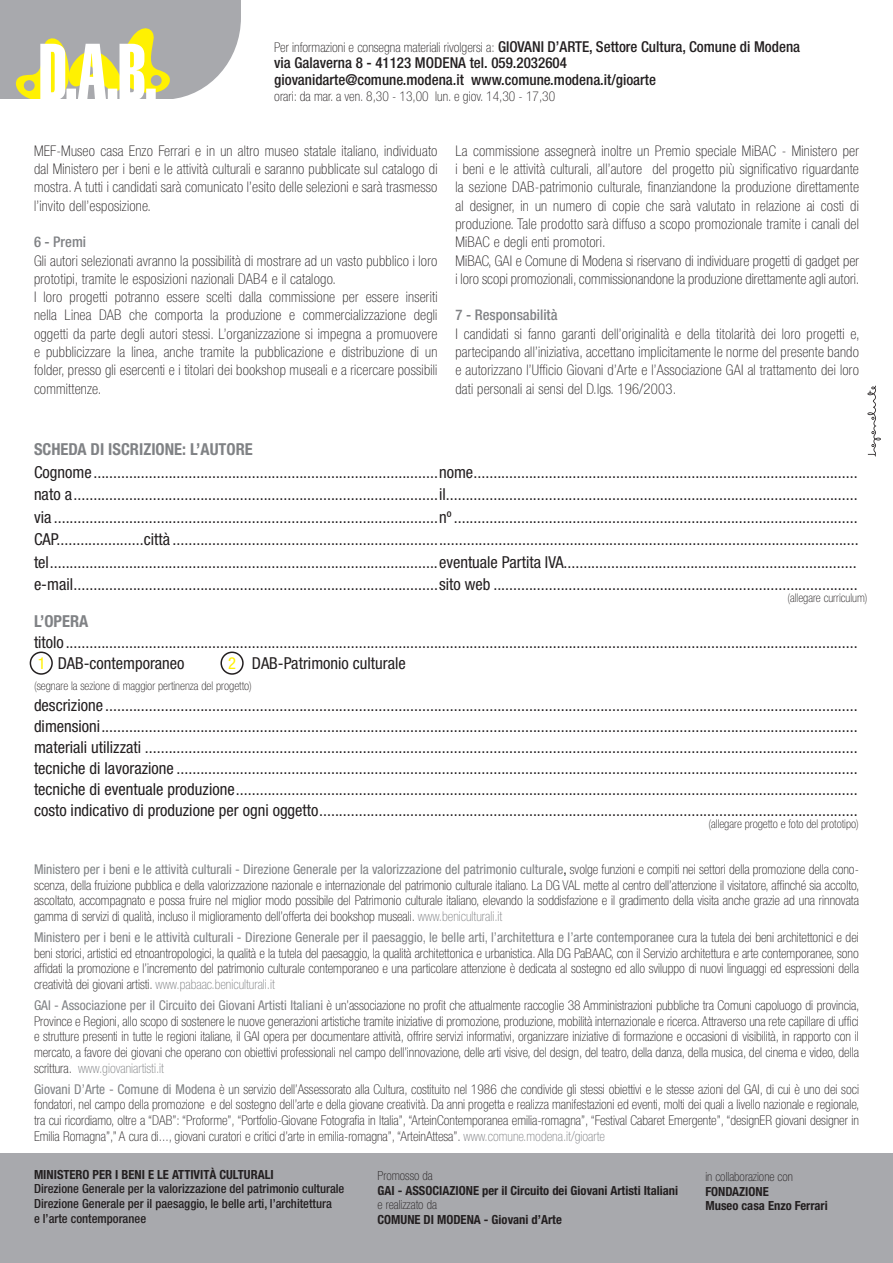
<style>
.page{position:relative;width:893px;height:1263px;background:#fff}
.page>*{position:absolute;margin:0;border:0;box-sizing:border-box;transform-origin:0 0}
.t1{font:condensed 16.5px/21px "Helvetica Neue";color:#231f20}
.t2{font:700 condensed 16.5px "Helvetica Neue";color:#808285}
.t3{font:500 condensed 15px/16.5px "Helvetica Neue";color:#231f20}
.t4{font:100 condensed 14.7px/18.3px "Helvetica Neue";letter-spacing:.015em;color:#231f20;text-align:justify}
.t5{font:500 condensed 14.7px "Helvetica Neue";color:#808285}
.t6{font:100 condensed 13.5px/15.6px "Helvetica Neue";color:#231f20;text-align:justify}
.t7{font:700 condensed 12.6px/14.7px "Helvetica Neue";color:#231f20}
.t8{font:500 condensed 12.6px/14.7px "Helvetica Neue";color:#231f20}
.t9{font:100 condensed 12.6px "Helvetica Neue";color:#231f20}
.t10{font:100 condensed 12px "Helvetica Neue";color:#231f20}
.s1{font-weight:500;font-size:15px}
.s2{color:#fff101}
.s3{font-weight:400;color:#808285}
.s4{font-weight:400}
.s5{color:#808285}
</style>
<div class="page">
<svg style="left:867px;top:386px;width:14px;height:70px"></svg>
<svg style="left:0;top:0;width:241px;height:99px"></svg>
<div style="left:30px;top:651px;width:23px;height:24px;border:2px solid #231f20;border-radius:50%"></div>
<div style="left:220px;top:651px;width:24px;height:24px;border:2px solid #231f20;border-radius:50%"></div>
<div style="left:0;top:1153px;width:893px;height:110px;background:#a8a9ad"></div>
<p class="t6" style="left:274px;top:39px;width:527px">Per informazioni e consegna materiali rivolgersi a: <span class="s1">GIOVANI D’ARTE, Settore Cultura, Comune di Modena</span></p>
<p class="t3" style="left:274px;top:55px;width:383px">via Galaverna 8 - 41123 MODENA tel. 059.2032604 giovanidarte@comune.modena.it www.comune.modena.it/gioarte</p>
<p class="t6" style="left:274px;top:89px;width:282px">orari: da mar. a ven. 8,30 - 13,00 lun. e giov. 14,30 - 17,30</p>
<p class="t4" style="left:34px;top:141px;width:405px">MEF-Museo casa Enzo Ferrari e in un altro museo statale italiano, individuato dal Ministero per i beni e le attività culturali e saranno pubblicate sul catalogo di mostra. A tutti i candidati sarà comunicato l’esito delle selezioni e sarà trasmesso l’invito dell’esposizione.</p>
<p class="t5" style="left:34px;top:233px;width:54px">6 - Premi</p>
<p class="t4" style="left:34px;top:251px;width:405px;text-align:left">Gli autori selezionati avranno la possibilità di mostrare ad un vasto pubblico i loro prototipi, tramite le esposizioni nazionali DAB4 e il catalogo.<br>I loro progetti potranno essere scelti dalla commissione per essere inseriti nella Linea DAB che comporta la produzione e commercializzazione degli oggetti da parte degli autori stessi. L’organizzazione si impegna a promuovere e pubblicizzare la linea, anche tramite la pubblicazione e distribuzione di un folder, presso gli esercenti e i titolari dei bookshop museali e a ricercare possibili committenze.</p>
<p class="t4" style="left:455px;top:141px;width:405px;text-align:left">La commissione assegnerà inoltre un Premio speciale MiBAC - Ministero per i beni e le attività culturali, all’autore del progetto più significativo riguardante la sezione DAB-patrimonio culturale, finanziandone la produzione direttamente al designer, in un numero di copie che sarà valutato in relazione ai costi di produzione. Tale prodotto sarà diffuso a scopo promozionale tramite i canali del MiBAC e degli enti promotori.<br>MiBAC, GAI e Comune di Modena si riservano di individuare progetti di gadget per i loro scopi promozionali, commissionandone la produzione direttamente agli autori.</p>
<p class="t5" style="left:455px;top:306px;width:104px">7 - Responsabilità</p>
<p class="t4" style="left:455px;top:324px;width:406px">I candidati si fanno garanti dell’originalità e della titolarità dei loro progetti e, partecipando all’iniziativa, accettano implicitamente le norme del presente bando e autorizzano l’Ufficio Giovani d’Arte e l’Associazione GAI al trattamento dei loro dati personali ai sensi del D.lgs. 196/2003.</p>
<p class="t2" style="left:34px;top:439px;width:220px">SCHEDA DI ISCRIZIONE: L’AUTORE</p>
<p class="t1" style="left:34px;top:461px;width:826px;line-height:22.5px">Cognome.......................................................................................nome................................................................................................. nato a............................................................................................il........................................................................................................ via .................................................................................................nº......................................................................................................<br>CAP......................città ............................................................................................................................................................................. tel..................................................................................................eventuale Partita IVA.......................................................................... e-mail............................................................................................sito web ............................................................................................</p>
<p class="t10" style="left:787px;top:591px;width:81px">(allegare curriculum)</p>
<p class="t2" style="left:34px;top:611px;width:56px">L’OPERA</p>
<p class="t1" style="left:34px;top:632px;width:825px">titolo........................................................................................................................................................................................................<br><span class="s2">1</span> DAB-contemporaneo</p>
<p class="t1" style="left:228px;top:653px;width:179px"><span class="s2">2</span> DAB-Patrimonio culturale</p>
<p class="t10" style="left:34px;top:679px;width:219px">(segnare la sezione di maggior pertinenza del progetto)</p>
<p class="t1" style="left:34px;top:695px;width:825px;text-align:justify">descrizione .............................................................................................................................................................................................. dimensioni............................................................................................................................................................................................... materiali utilizzati .................................................................................................................................................................................... tecniche di lavorazione ............................................................................................................................................................................ tecniche di eventuale produzione............................................................................................................................................................. costo indicativo di produzione per ogni oggetto........................................................................................................................................</p>
<p class="t10" style="left:708px;top:817px;width:152px">(allegare progetto e foto del prototipo)</p>
<p class="t6" style="left:34px;top:861px;width:827px"><span class="s3">Ministero per i beni e le attività culturali - Direzione Generale per la valorizzazione del patrimonio culturale</span><span class="s4">,</span> svolge funzioni e compiti nei settori della promozione della cono&shy;scenza, della fruizione pubblica e della valorizzazione nazionale e internazionale del patrimonio culturale italiano. La DG VAL mette al centro dell’attenzione il visitatore, affinché sia accolto, ascoltato, accompagnato e possa fruire nel miglior modo possibile del Patrimonio culturale italiano, elevando la soddisfazione e il gradimento della visita anche grazie ad una rinnovata gamma di servizi di qualità, incluso il miglioramento dell’offerta dei bookshop museali. <span class="s5">www.beniculturali.it</span></p>
<p class="t6" style="left:34px;top:930px;width:826px"><span class="s3">Ministero per i beni e le attività culturali - Direzione Generale per il paesaggio, le belle arti, l’architettura e l’arte contemporanee</span> cura la tutela dei beni architettonici e dei beni storici, artistici ed etnoantropologici, la qualità e la tutela del paesaggio, la qualità architettonica e urbanistica. Alla DG PaBAAC, con il Servizio architettura e arte contemporanee, sono affidati la promozione e l’incremento del patrimonio culturale contemporaneo e una particolare attenzione è dedicata al sostegno ed allo sviluppo di nuovi linguaggi ed espressioni della creatività dei giovani artisti. <span class="s5">www.pabaac.beniculturali.it</span></p>
<p class="t6" style="left:34px;top:998px;width:827px"><span class="s3">GAI - Associazione per il Circuito dei Giovani Artisti Italiani</span> è un’associazione no profit che attualmente raccoglie 38 Amministrazioni pubbliche tra Comuni capoluogo di provincia, Province e Regioni, allo scopo di sostenere le nuove generazioni artistiche tramite iniziative di promozione, produzione, mobilità internazionale e ricerca. Attraverso una rete capillare di uffici e strutture presenti in tutte le regioni italiane, il GAI opera per documentare attività, offrire servizi informativi, organizzare iniziative di formazione e occasioni di visibilità, in rapporto con il mercato, a favore dei giovani che operano con obiettivi professionali nel campo dell’innovazione, delle arti visive, del design, del teatro, della danza, della musica, del cinema e video, della scrittura. <span class="s5">www.giovaniartisti.it</span></p>
<p class="t6" style="left:34px;top:1081px;width:827px"><span class="s3">Giovani D’Arte - Comune di Modena</span> è un servizio dell’Assessorato alla Cultura, costituito nel 1986 che condivide gli stessi obiettivi e le stesse azioni del GAI, di cui è uno dei soci fondatori, nel campo della promozione e del sostegno dell’arte e della giovane creatività. Da anni progetta e realizza manifestazioni ed eventi, molti dei quali a livello nazionale e regionale, tra cui ricordiamo, oltre a “DAB”: “Proforme”, “Portfolio-Giovane Fotografia in Italia”, “ArteinContemporanea emilia-romagna”, “Festival Cabaret Emergente”, “designER giovani designer in Emilia Romagna”,” A cura di..., giovani curatori e critici d’arte in emilia-romagna”, “ArteinAttesa”. <span class="s5">www.comune.modena.it/gioarte</span></p>
<p class="t7" style="left:34px;top:1167px;width:241px">MINISTERO PER I BENI E LE ATTIVITÀ CULTURALI</p>
<p class="t8" style="left:34px;top:1181px;width:312px">Direzione Generale per la valorizzazione del patrimonio culturale<br>Direzione Generale per il paesaggio, le belle arti, l’architettura<br>e l’arte contemporanee</p>
<p class="t9" style="left:378px;top:1168px;width:57px">Promosso da</p>
<p class="t7" style="left:378px;top:1182px;width:302px">GAI - ASSOCIAZIONE per il Circuito dei Giovani Artisti Italiani</p>
<p class="t9" style="left:378px;top:1198px;width:61px">e realizzato da</p>
<p class="t7" style="left:378px;top:1212px;width:186px">COMUNE DI MODENA - Giovani d’Arte</p>
<p class="t9" style="left:705px;top:1169px;width:89px">in collaborazione con</p>
<p class="t7" style="left:705px;top:1184px;width:124px">FONDAZIONE<br>Museo casa Enzo Ferrari</p>
</div>
